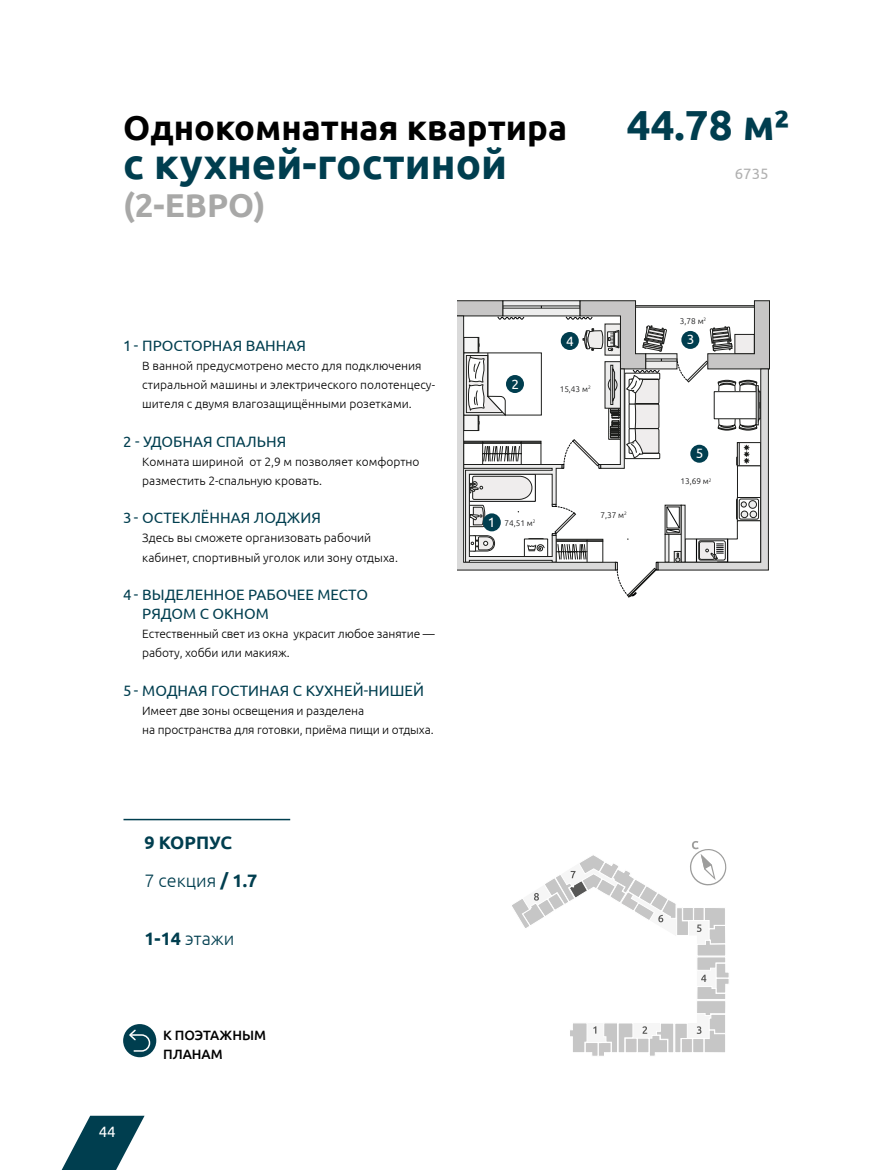
<style>
.page{position:relative;width:893px;height:1170px;background:#fff}
.page>*{position:absolute;margin:0;border:0;box-sizing:border-box;transform-origin:0 0}
.t1{font:700 42px "Ubuntu";color:#003e4f}
.t2{font:700 34.5px "Ubuntu";color:#000}
.t3{font:700 33px "Ubuntu";color:#a8a8a7}
.t4{font:700 18px/38.2px "Ubuntu";color:#003e4f}
.t5{font:300 18px "Ubuntu";color:#003e4f}
.t6{font:15px/19.2px "Ubuntu";color:#003e4f}
.t7{font:15px "Ubuntu";color:#b0b0b0}
.t8{font:15px "Ubuntu";color:#fff}
.t9{font:500 13.5px/19.2px "Ubuntu";color:#000}
.t10{font:13.5px "Ubuntu";color:#fff}
.t11{font:300 12px/19.2px "Ubuntu";color:#000}
.t12{font:300 8.25px "Ubuntu";color:#030304}
.t13{font:300 8.25px "Ubuntu";color:#010202}
.s1{color:#010202}
.s2{font-weight:300}
.s3{font-weight:700}
</style>
<div class="page">
<svg style="left:457px;top:300px;width:313px;height:297px"></svg>
<div style="left:483px;top:513px;width:18px;height:18px;background:#003e4f;border-radius:50%"></div>
<div style="left:506px;top:375px;width:18px;height:18px;background:#003e4f;border-radius:50%"></div>
<div style="left:681px;top:331px;width:18px;height:18px;background:#003e4f;border-radius:50%"></div>
<div style="left:561px;top:332px;width:18px;height:18px;background:#003e4f;border-radius:50%"></div>
<hr style="left:123px;top:818px;width:167px;height:2px;background:#003e4f">
<svg style="left:512px;top:841px;width:217px;height:215px"></svg>
<div style="left:690px;top:444px;width:18px;height:18px;background:#003e4f;border-radius:50%"></div>
<svg style="left:123px;top:1023px;width:33px;height:34px"></svg>
<svg style="left:128px;top:1028px;width:23px;height:24px"></svg>
<svg style="left:62px;top:1115px;width:83px;height:54px"></svg>
<h2 class="t2" style="left:123px;top:107px;width:445px">Однокомнатная квартира</h2>
<h1 class="t1" style="left:123px;top:138px;width:386px">с кухней-гостиной</h1>
<h3 class="t3" style="left:123px;top:185px;width:144px">(2-ЕВРО)</h3>
<h1 class="t1" style="left:627px;top:100px;width:165px">44.78 м²</h1>
<p class="t7" style="left:735px;top:164px;width:35px">6735</p>
<p class="t12" style="left:680px;top:317px;width:28px">3,78 <span class="s1">м</span><sup>2</sup></p>
<p class="t6" style="left:123px;top:335px;width:185px">1 - ПРОСТОРНАЯ ВАННАЯ</p>
<p class="t11" style="left:142px;top:356px;width:294px">В ванной предусмотрено место для подключения стиральной машины и электрического полотенцесу&shy;шителя с двумя влагозащищёнными розетками.</p>
<p class="t6" style="left:123px;top:431px;width:165px">2 - УДОБНАЯ СПАЛЬНЯ</p>
<p class="t11" style="left:142px;top:451px;width:279px">Комната шириной от 2,9 м позволяет комфортно разместить 2-спальную кровать.</p>
<p class="t6" style="left:123px;top:508px;width:199px">3 - ОСТЕКЛЁННАЯ ЛОДЖИЯ</p>
<p class="t11" style="left:142px;top:528px;width:257px">Здесь вы сможете организовать рабочий кабинет, спортивный уголок или зону отдыха.</p>
<p class="t6" style="left:142px;top:584px;width:227px;text-indent:-19px">4 - ВЫДЕЛЕННОЕ РАБОЧЕЕ МЕСТО<br>РЯДОМ С ОКНОМ</p>
<p class="t11" style="left:142px;top:624px;width:294px">Естественный свет из окна украсит любое занятие — работу, хобби или макияж.</p>
<p class="t6" style="left:123px;top:680px;width:302px">5 - МОДНАЯ ГОСТИНАЯ С КУХНЕЙ-НИШЕЙ</p>
<p class="t11" style="left:142px;top:700px;width:293px">Имеет две зоны освещения и разделена<br>на пространства для готовки, приёма пищи и отдыха.</p>
<p class="t10" style="left:511px;top:375px;width:9px">2</p>
<p class="t10" style="left:488px;top:514px;width:9px">1</p>
<p class="t12" style="left:504px;top:519px;width:33px">74,51 <span class="s1">м</span><sup>2</sup></p>
<p class="t10" style="left:566px;top:332px;width:9px">4</p>
<p class="t10" style="left:687px;top:331px;width:9px">3</p>
<p class="t12" style="left:560px;top:385px;width:33px">15,43 <span class="s1">м</span><sup>2</sup></p>
<p class="t13" style="left:600px;top:512px;width:28px">7,37 м<sup>2</sup></p>
<p class="t10" style="left:696px;top:445px;width:9px">5</p>
<p class="t12" style="left:680px;top:478px;width:33px">13,69 <span class="s1">м</span><sup>2</sup></p>
<h3 class="t4" style="left:144px;top:822px;width:114px">9 КОРПУС<br><span class="s2">7 секция</span> / 1.7</h3>
<h3 class="t5" style="left:144px;top:927px;width:92px"><span class="s3">1-14</span> этажи</h3>
<p class="t8" style="left:99px;top:1122px;width:18px">44</p>
<p class="t9" style="left:163px;top:1025px;width:104px">К ПОЭТАЖНЫМ<br>ПЛАНАМ</p>
</div>
